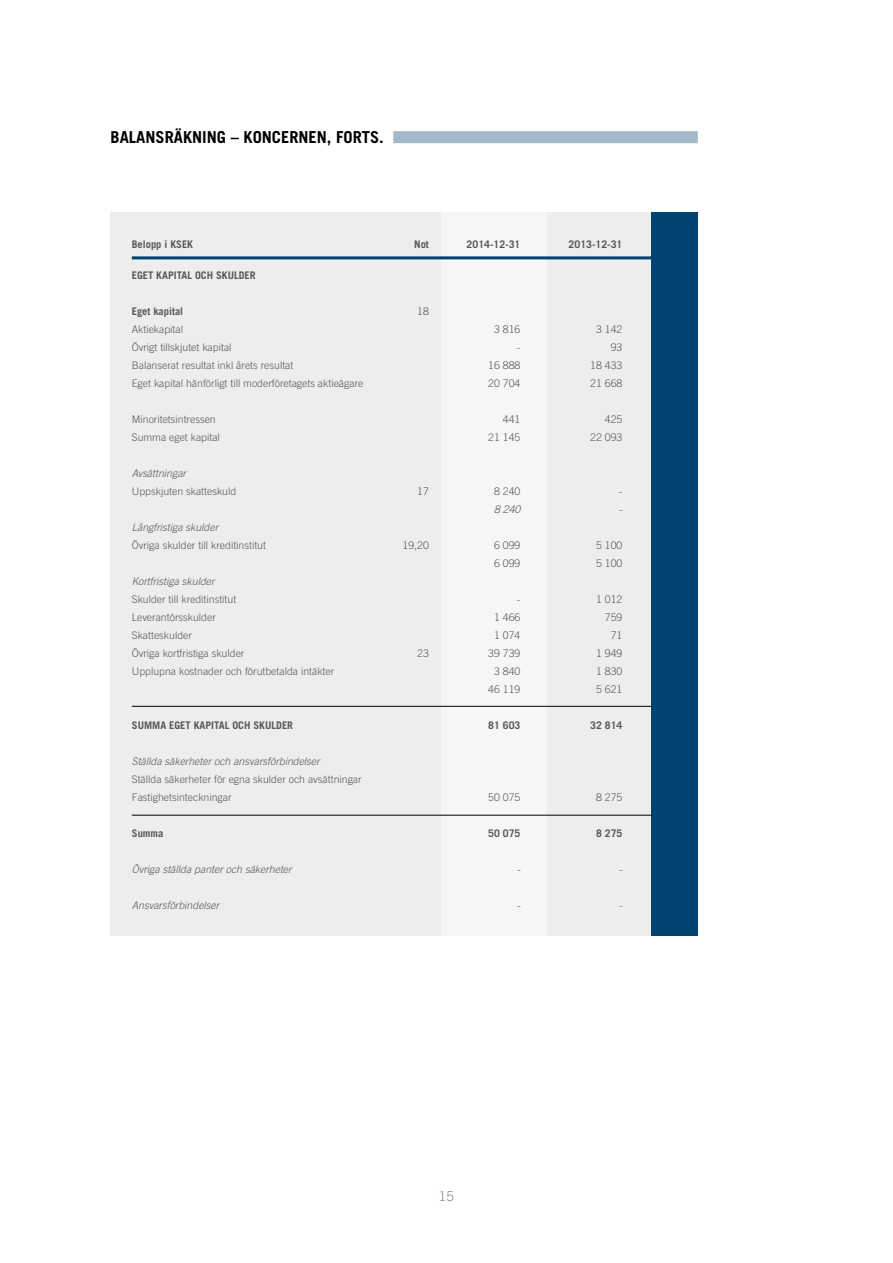
<style>
.page{position:relative;width:893px;height:1263px;background:#fff}
.page>*{position:absolute;margin:0;border:0;box-sizing:border-box;transform-origin:0 0}
.t1{font:700 16.5px "Trade Gothic";color:#000}
.t2{font:300 13.5px "Trade Gothic";color:#87888a}
.t3{font:300 10.5px/18px "Trade Gothic";color:#58585a}
.t4{font:italic 300 10.5px "Trade Gothic";color:#58585a}
.t5{font:700 10.5px "Trade Gothic";color:#58585a}
</style>
<div class="page">
<div style="left:111px;top:213px;width:540px;height:723px;background:#eceded"></div>
<div style="left:651px;top:213px;width:47px;height:723px;background:#004272"></div>
<div style="left:441px;top:213px;width:106px;height:723px;background:#f6f6f6"></div>
<div style="left:393px;top:131px;width:305px;height:12px;background:#a3b9c8"></div>
<hr style="left:132px;top:706px;width:519px;height:1px;background:#000">
<hr style="left:132px;top:815px;width:519px;height:1px;background:#000">
<hr style="left:132px;top:256px;width:519px;height:3px;background:#004272">
<h1 class="t1" style="left:111px;top:127px;width:275px">BALANSRÄKNING – KONCERNEN, FORTS.</h1>
<p class="t5" style="left:132px;top:238px;width:63px">Belopp i KSEK</p>
<p class="t5" style="left:414px;top:238px;width:16px">Not</p>
<p class="t5" style="left:467px;top:238px;width:55px">2014-12-31</p>
<p class="t5" style="left:569px;top:238px;width:55px">2013-12-31</p>
<p class="t5" style="left:132px;top:269px;width:125px">EGET KAPITAL OCH SKULDER</p>
<p class="t5" style="left:132px;top:305px;width:53px">Eget kapital</p>
<p class="t3" style="left:417px;top:302px;width:13px">18</p>
<p class="t3" style="left:132px;top:320px;width:53px">Aktiekapital</p>
<p class="t3" style="left:494px;top:320px;width:28px">3 816</p>
<p class="t3" style="left:596px;top:320px;width:28px">3 142</p>
<p class="t3" style="left:132px;top:338px;width:101px">Övrigt tillskjutet kapital</p>
<p class="t3" style="left:517px;top:338px;width:5px">-</p>
<p class="t3" style="left:611px;top:338px;width:13px">93</p>
<p class="t3" style="left:132px;top:356px;width:163px">Balanserat resultat inkl årets resultat</p>
<p class="t3" style="left:488px;top:356px;width:34px">16 888</p>
<p class="t3" style="left:590px;top:356px;width:34px">18 433</p>
<p class="t3" style="left:132px;top:374px;width:233px">Eget kapital hänförligt till moderföretagets aktieägare</p>
<p class="t3" style="left:488px;top:374px;width:34px">20 704</p>
<p class="t3" style="left:590px;top:374px;width:34px">21 668</p>
<p class="t3" style="left:132px;top:410px;width:85px">Minoritetsintressen</p>
<p class="t3" style="left:503px;top:410px;width:19px">441</p>
<p class="t3" style="left:605px;top:410px;width:19px">425</p>
<p class="t3" style="left:132px;top:428px;width:90px">Summa eget kapital</p>
<p class="t3" style="left:488px;top:428px;width:34px">21 145</p>
<p class="t3" style="left:590px;top:428px;width:34px">22 093</p>
<p class="t4" style="left:132px;top:467px;width:56px">Avsättningar</p>
<p class="t3" style="left:132px;top:482px;width:106px">Uppskjuten skatteskuld</p>
<p class="t3" style="left:417px;top:482px;width:13px">17</p>
<p class="t3" style="left:494px;top:482px;width:28px">8 240</p>
<p class="t3" style="left:619px;top:482px;width:5px">-</p>
<p class="t4" style="left:494px;top:503px;width:28px">8 240</p>
<p class="t4" style="left:619px;top:503px;width:5px">-</p>
<p class="t4" style="left:132px;top:521px;width:88px">Långfristiga skulder</p>
<p class="t3" style="left:132px;top:536px;width:136px">Övriga skulder till kreditinstitut</p>
<p class="t3" style="left:403px;top:536px;width:28px">19,20</p>
<p class="t3" style="left:494px;top:536px;width:28px">6 099</p>
<p class="t3" style="left:596px;top:536px;width:28px">5 100</p>
<p class="t3" style="left:494px;top:554px;width:28px">6 099</p>
<p class="t3" style="left:596px;top:554px;width:28px">5 100</p>
<p class="t4" style="left:132px;top:575px;width:84px">Kortfristiga skulder</p>
<p class="t3" style="left:132px;top:590px;width:106px">Skulder till kreditinstitut</p>
<p class="t3" style="left:517px;top:590px;width:5px">-</p>
<p class="t3" style="left:596px;top:590px;width:28px">1 012</p>
<p class="t3" style="left:132px;top:608px;width:85px">Leverantörsskulder</p>
<p class="t3" style="left:494px;top:608px;width:28px">1 466</p>
<p class="t3" style="left:605px;top:608px;width:19px">759</p>
<p class="t3" style="left:132px;top:626px;width:62px">Skatteskulder</p>
<p class="t3" style="left:494px;top:626px;width:28px">1 074</p>
<p class="t3" style="left:611px;top:626px;width:13px">71</p>
<p class="t3" style="left:132px;top:644px;width:114px">Övriga kortfristiga skulder</p>
<p class="t3" style="left:417px;top:644px;width:13px">23</p>
<p class="t3" style="left:488px;top:644px;width:34px">39 739</p>
<p class="t3" style="left:596px;top:644px;width:28px">1 949</p>
<p class="t3" style="left:132px;top:662px;width:204px">Upplupna kostnader och förutbetalda intäkter</p>
<p class="t3" style="left:494px;top:662px;width:28px">3 840</p>
<p class="t3" style="left:596px;top:662px;width:28px">1 830</p>
<p class="t3" style="left:488px;top:680px;width:34px">46 119</p>
<p class="t3" style="left:596px;top:680px;width:28px">5 621</p>
<p class="t5" style="left:132px;top:719px;width:163px">SUMMA EGET KAPITAL OCH SKULDER</p>
<p class="t5" style="left:488px;top:719px;width:34px">81 603</p>
<p class="t5" style="left:590px;top:719px;width:34px">32 814</p>
<p class="t4" style="left:132px;top:755px;width:189px">Ställda säkerheter och ansvarsförbindelser</p>
<p class="t3" style="left:132px;top:770px;width:231px">Ställda säkerheter för egna skulder och avsättningar<br>Fastighetsinteckningar</p>
<p class="t3" style="left:488px;top:788px;width:34px">50 075</p>
<p class="t3" style="left:596px;top:788px;width:28px">8 275</p>
<p class="t5" style="left:132px;top:827px;width:33px">Summa</p>
<p class="t5" style="left:488px;top:827px;width:34px">50 075</p>
<p class="t5" style="left:596px;top:827px;width:28px">8 275</p>
<p class="t4" style="left:132px;top:863px;width:161px">Övriga ställda panter och säkerheter</p>
<p class="t4" style="left:517px;top:863px;width:5px">-</p>
<p class="t4" style="left:619px;top:863px;width:5px">-</p>
<p class="t4" style="left:132px;top:899px;width:89px">Ansvarsförbindelser</p>
<p class="t4" style="left:517px;top:899px;width:5px">-</p>
<p class="t4" style="left:619px;top:899px;width:5px">-</p>
<p class="t2" style="left:439px;top:1188px;width:17px">15</p>
</div>
